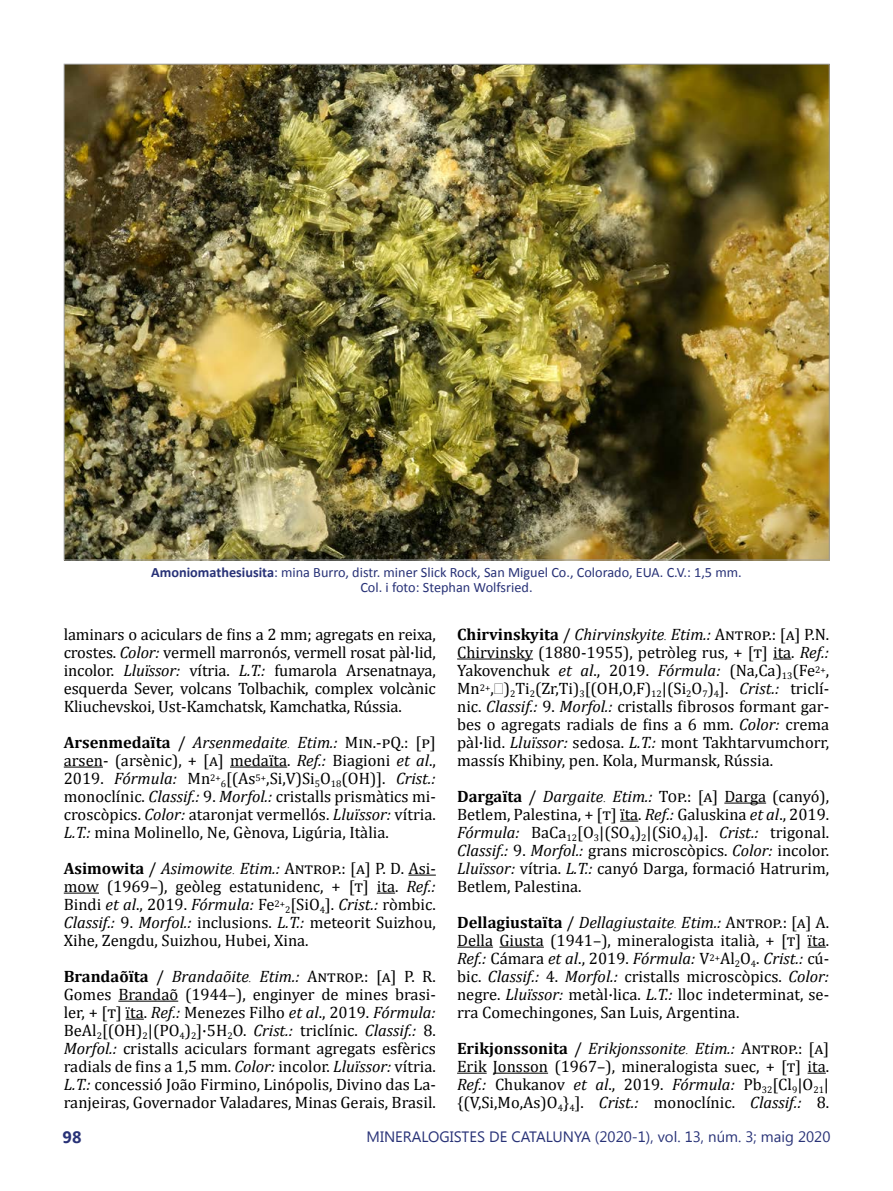
<style>
.page{position:relative;width:893px;height:1191px;background:#fff}
.page>*{position:absolute;margin:0;border:0;box-sizing:border-box;transform-origin:0 0}
.t1{font:16.5px/18px "Cambria";color:#000;text-align:justify}
.t2{font:700 16.5px "Segoe UI";color:#283277}
.t3{font:15px "Segoe UI";color:#283277}
.t4{font:14.25px/15px "Calibri";color:#283277;text-align:center}
.s1{font-weight:700}
.s2{font-style:italic}
.s3{font-family:"Times New Roman";font-style:italic;font-size:12px}
</style>
<div class="page">
<hr style="left:64px;top:766px;width:39px;height:1px;background:#000">
<hr style="left:230px;top:766px;width:57px;height:1px;background:#000">
<svg style="left:408px;top:874px;width:28px;height:1px"></svg>
<hr style="left:64px;top:892px;width:35px;height:1px;background:#000">
<svg style="left:377px;top:892px;width:18px;height:1px"></svg>
<hr style="left:118px;top:1000px;width:60px;height:1px;background:#000">
<svg style="left:126px;top:1018px;width:18px;height:1px"></svg>
<hr style="left:457px;top:658px;width:76px;height:1px;background:#000">
<svg style="left:773px;top:658px;width:18px;height:1px"></svg>
<hr style="left:724px;top:802px;width:42px;height:1px;background:#000">
<svg style="left:620px;top:820px;width:18px;height:1px"></svg>
<hr style="left:457px;top:946px;width:36px;height:1px;background:#000">
<hr style="left:499px;top:946px;width:45px;height:1px;background:#000">
<svg style="left:808px;top:946px;width:18px;height:1px"></svg>
<hr style="left:457px;top:1072px;width:30px;height:1px;background:#000">
<hr style="left:493px;top:1072px;width:55px;height:1px;background:#000">
<svg style="left:808px;top:1072px;width:18px;height:1px"></svg>
<img style="left:66px;top:66px;width:762px;height:492px">
<p class="t4" style="left:151px;top:564px;width:592px"><span class="s1">Amoniomathesiusita</span>: mina Burro, distr. miner Slick Rock, San Miguel Co., Colorado, EUA. C.V.: 1,5 mm.<br>Col. i foto: Stephan Wolfsried.</p>
<p class="t1" style="left:64px;top:625px;width:374px">laminars o aciculars de fins a 2 mm; agregats en reixa, crostes. <span class="s2">Color:</span> vermell marronós, vermell rosat pàl·lid, incolor. <span class="s2">Lluïssor:</span> vítria. <span class="s2">L.T.:</span> fumarola Arsenatnaya, esquerda Sever, volcans Tolbachik, complex volcànic Kliuchevskoi, Ust-Kamchatsk, Kamchatka, Rússia.</p>
<p class="t1" style="left:64px;top:733px;width:374px"><span class="s1">Arsenmedaïta</span> / <span class="s2">Arsenmedaite</span><span class="s3">.</span> <span class="s2">Etim.:</span> Min.-pQ.: [p] arsen- (arsènic), + [a] medaïta. <span class="s2">Ref.:</span> Biagioni <span class="s2">et al</span>., 2019. <span class="s2">Fórmula:</span> Mn<sup>2+</sup><sub>6</sub>[(As<sup>5+</sup>,Si,V)Si<sub>5</sub>O<sub>18</sub>(OH)]. <span class="s2">Crist.: </span>monoclínic. <span class="s2">Classif.:</span> 9. <span class="s2">Morfol.:</span> cristalls prismàtics mi&shy;croscòpics. <span class="s2">Color:</span> ataronjat vermellós. <span class="s2">Lluïssor:</span> vítria.<br><span class="s2">L.T.:</span> mina Molinello, Ne, Gènova, Ligúria, Itàlia.</p>
<p class="t1" style="left:64px;top:859px;width:374px"><span class="s1">Asimowita</span> / <span class="s2">Asimowite</span><span class="s3">.</span> <span class="s2">Etim.:</span> Antrop.: [a] P. D. Asi&shy;mow (1969–), geòleg estatunidenc, + [t] ita. <span class="s2">Ref.:<br></span>Bindi <span class="s2">et al</span>., 2019. <span class="s2">Fórmula:</span> Fe<sup>2+</sup><sub>2</sub>[SiO<sub>4</sub>]. <span class="s2">Crist.:</span> ròmbic.<br><span class="s2">Classif.:</span> 9. <span class="s2">Morfol.:</span> inclusions. <span class="s2">L.T.:</span> meteorit Suizhou, Xihe, Zengdu, Suizhou, Hubei, Xina.</p>
<p class="t1" style="left:64px;top:967px;width:374px"><span class="s1">Brandaõïta</span> / <span class="s2">Brandaõite</span><span class="s3">.</span> <span class="s2">Etim.:</span> Antrop.: [a] P. R.<br>Gomes Brandaõ (1944–), enginyer de mines brasi&shy;ler, + [t] ïta. <span class="s2">Ref.:</span> Menezes Filho <span class="s2">et al</span>., 2019. <span class="s2">Fórmula:<br></span>BeAl<sub>2</sub>[(OH)<sub>2</sub>|(PO<sub>4</sub>)<sub>2</sub>]·5H<sub>2</sub>O. <span class="s2">Crist.:</span> triclínic. <span class="s2">Classif.:</span> 8.<br><span class="s2">Morfol.:</span> cristalls aciculars formant agregats esfèrics radials de fins a 1,5 mm. <span class="s2">Color:</span> incolor. <span class="s2">Lluïssor:</span> vítria.<br><span class="s2">L.T.:</span> concessió João Firmino, Linópolis, Divino das La&shy;ranjeiras, Governador Valadares, Minas Gerais, Brasil.</p>
<p class="t1" style="left:457px;top:625px;width:374px"><span class="s1">Chirvinskyita</span> / <span class="s2">Chirvinskyite</span><span class="s3">.</span> <span class="s2">Etim.:</span> Antrop.: [a] P.N.<br>Chirvinsky (1880-1955), petròleg rus, + [t] ita. <span class="s2">Ref.:<br></span>Yakovenchuk <span class="s2">et al</span>., 2019. <span class="s2">Fórmula:</span> (Na,Ca)<sub>13</sub>(Fe<sup>2+</sup>, Mn<sup>2+</sup>, )<sub>2</sub>Ti<sub>2</sub>(Zr,Ti)<sub>3</sub>[(OH,O,F)<sub>12</sub>|(Si<sub>2</sub>O<sub>7</sub>)<sub>4</sub>]. <span class="s2">Crist.:</span> triclí&shy;nic. <span class="s2">Classif.:</span> 9. <span class="s2">Morfol.:</span> cristalls fibrosos formant gar&shy;bes o agregats radials de fins a 6 mm. <span class="s2">Color:</span> crema pàl·lid. <span class="s2">Lluïssor:</span> sedosa. <span class="s2">L.T.:</span> mont Takhtarvumchorr, massís Khibiny, pen. Kola, Murmansk, Rússia.</p>
<p class="t1" style="left:457px;top:787px;width:374px"><span class="s1">Dargaïta</span> / <span class="s2">Dargaite</span><span class="s3">.</span> <span class="s2">Etim.:</span> Top.: [a] Darga (canyó), Betlem, Palestina, + [t] ïta. <span class="s2">Ref.:</span> Galuskina <span class="s2">et al</span>., 2019.<br><span class="s2">Fórmula:</span> BaCa<sub>12</sub>[O<sub>3</sub>|(SO<sub>4</sub>)<sub>2</sub>|(SiO<sub>4</sub>)<sub>4</sub>]. <span class="s2">Crist.:</span> trigonal.<br><span class="s2">Classif.:</span> 9. <span class="s2">Morfol.:</span> grans microscòpics. <span class="s2">Color:</span> incolor.<br><span class="s2">Lluïssor:</span> vítria. <span class="s2">L.T.:</span> canyó Darga, formació Hatrurim, Betlem, Palestina.</p>
<p class="t1" style="left:457px;top:913px;width:374px"><span class="s1">Dellagiustaïta</span> / <span class="s2">Dellagiustaite</span><span class="s3">.</span> <span class="s2">Etim.:</span> Antrop.: [a] A.<br>Della Giusta (1941–), mineralogista italià, + [t] ïta.<br><span class="s2">Ref.:</span> Cámara <span class="s2">et al</span>., 2019. <span class="s2">Fórmula:</span> V<sup>2+</sup>Al<sub>2</sub>O<sub>4</sub>. <span class="s2">Crist.:</span> cú&shy;bic. <span class="s2">Classif.:</span> 4. <span class="s2">Morfol.:</span> cristalls microscòpics. <span class="s2">Color: </span>negre. <span class="s2">Lluïssor:</span> metàl·lica. <span class="s2">L.T.:</span> lloc indeterminat, se&shy;rra Comechingones, San Luis, Argentina.</p>
<p class="t1" style="left:457px;top:1039px;width:374px"><span class="s1">Erikjonssonita</span> / <span class="s2">Erikjonssonite</span><span class="s3">.</span> <span class="s2">Etim.:</span> Antrop.: [a] Erik Jonsson (1967–), mineralogista suec, + [t] ita.<br><span class="s2">Ref.:</span> Chukanov <span class="s2">et al</span>., 2019. <span class="s2">Fórmula:</span> Pb<sub>32</sub>[Cl<sub>9</sub>|O<sub>21</sub>| {(V,Si,Mo,As)O<sub>4</sub>}<sub>4</sub>]. <span class="s2">Crist.:</span> monoclínic. <span class="s2">Classif.:</span> 8.</p>
<p class="t2" style="left:63px;top:1125px;width:20px">98</p>
<p class="t3" style="left:367px;top:1126px;width:465px">MINERALOGISTES DE CATALUNYA (2020-1), vol. 13, núm. 3; maig 2020</p>
</div>
